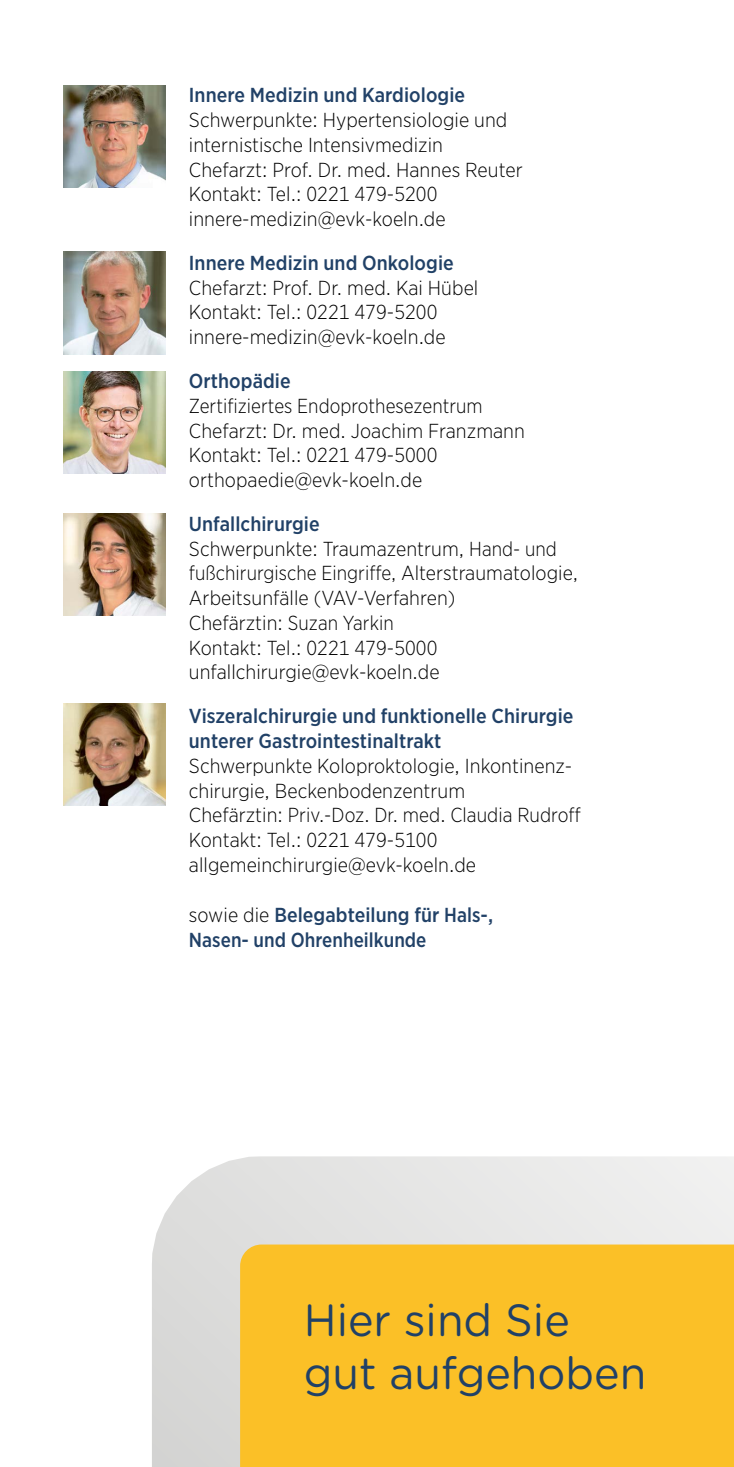
<style>
.page{position:relative;width:734px;height:1467px;background:#fff}
.page>*{position:absolute;margin:0;border:0;box-sizing:border-box;transform-origin:0 0}
.t1{font:45px/53.6px "Gotham Rounded";color:#214167;scale:.96 1}
.t2{font:300 20.25px/24.8px "Gotham Narrow";letter-spacing:.005em;color:#000}
.t3{font:500 20.25px/24.8px "Gotham Narrow";letter-spacing:.005em;color:#214167}
.t4{font:300 20.25px/24.8px "Gotham Narrow";letter-spacing:.005em;color:#000;scale:.96 1}
.s1{font-weight:300;color:#000}
</style>
<div class="page">
<svg style="left:152px;top:1156px;width:581px;height:311px;background:#e3e3e2"></svg>
<div style="left:240px;top:1244px;width:493px;height:223px;background:#fbc027"></div>
<img style="left:64px;top:704px;width:102px;height:102px">
<img style="left:64px;top:86px;width:102px;height:102px">
<img style="left:64px;top:252px;width:102px;height:102px">
<img style="left:64px;top:513px;width:102px;height:103px">
<img style="left:64px;top:372px;width:102px;height:102px">
<p class="t3" style="left:189px;top:83px;width:278px">Innere Medizin und Kardiologie</p>
<p class="t2" style="left:189px;top:107px;width:335px">Schwerpunkte: Hypertensiologie und internistische Intensivmedizin Chefarzt: Prof. Dr. med. Hannes Reuter Kontakt: Tel.: 0221 479-5200 innere-medizin@evk-koeln.de</p>
<p class="t3" style="left:189px;top:250px;width:266px">Innere Medizin und Onkologie</p>
<p class="t2" style="left:189px;top:275px;width:291px">Chefarzt: Prof. Dr. med. Kai Hübel<br>Kontakt: Tel.: 0221 479-5200 innere-medizin@evk-koeln.de</p>
<p class="t3" style="left:189px;top:368px;width:103px">Orthopädie</p>
<p class="t4" style="left:189px;top:393px;width:351px">Zertifiziertes Endoprothesezentrum Chefarzt: Dr. med. Joachim Franzmann Kontakt: Tel.: 0221 479-5000 orthopaedie@evk-koeln.de</p>
<p class="t3" style="left:189px;top:511px;width:132px">Unfallchirurgie</p>
<p class="t2" style="left:189px;top:536px;width:390px">Schwerpunkte: Traumazentrum, Hand- und fußchirurgische Eingriffe, Alterstraumatologie, Arbeitsunfälle (VAV-Verfahren)<br>Chefärztin: Suzan Yarkin<br>Kontakt: Tel.: 0221 479-5000 unfallchirurgie@evk-koeln.de</p>
<p class="t3" style="left:189px;top:704px;width:386px">Viszeralchirurgie und funktionelle Chirurgie unterer Gastrointestinaltrakt</p>
<p class="t2" style="left:189px;top:753px;width:393px">Schwerpunkte Koloproktologie, Inkontinenz&shy;chirurgie, Beckenbodenzentrum<br>Chefärztin: Priv.-Doz. Dr. med. Claudia Rudroff Kontakt: Tel.: 0221 479-5100 allgemeinchirurgie@evk-koeln.de</p>
<p class="t3" style="left:189px;top:902px;width:306px"><span class="s1">sowie die</span> Belegabteilung für Hals-,<br>Nasen- und Ohrenheilkunde</p>
<h1 class="t1" style="left:304px;top:1291px;width:358px">Hier sind Sie gut aufgehoben</h1>
</div>
